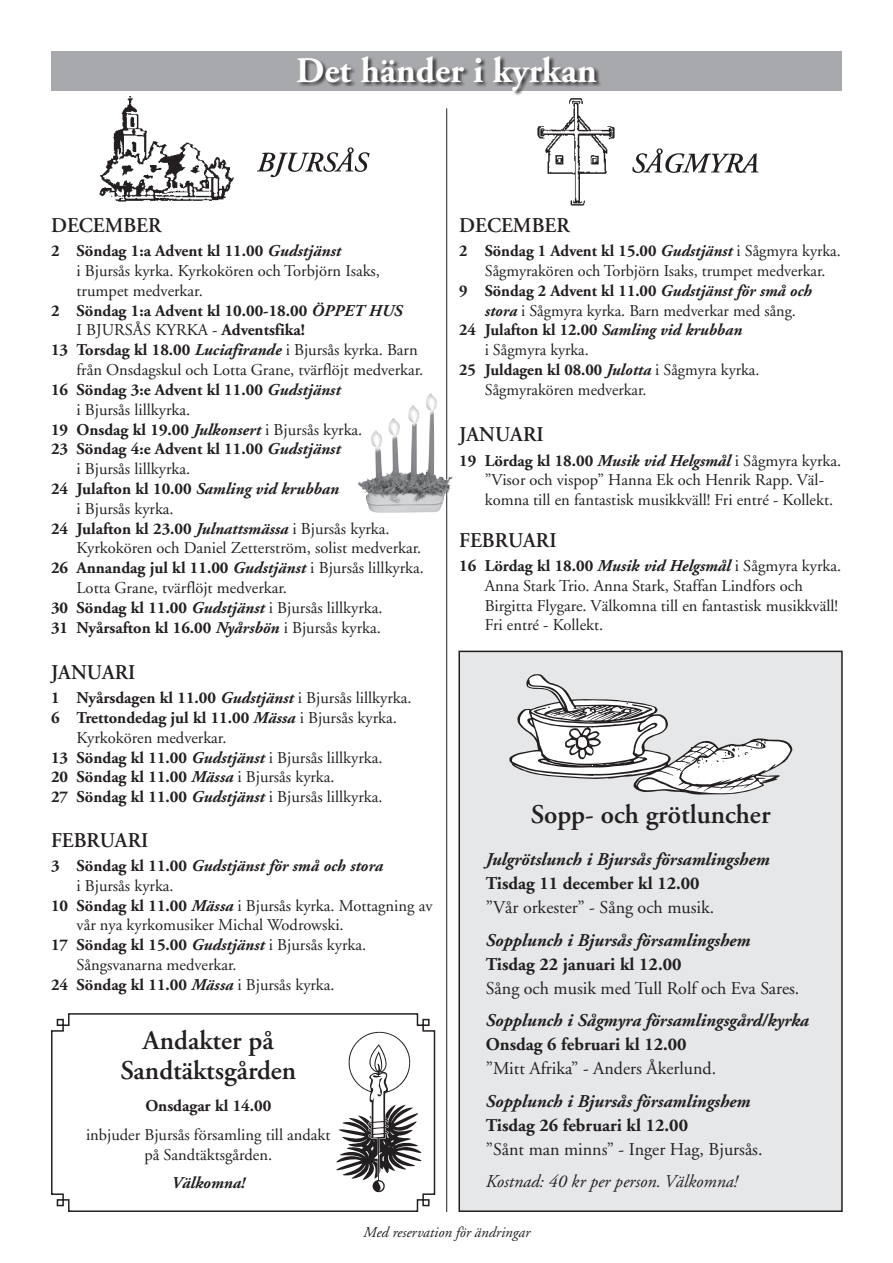
<style>
.page{position:relative;width:893px;height:1263px;background:#fff}
.page>*{position:absolute;margin:0;border:0;box-sizing:border-box;transform-origin:0 0}
.t1{font:700 36px "Adobe Garamond";color:#fff}
.t2{font:600 27px/30px "Adobe Garamond";color:#231f20;text-align:center}
.t3{font:600 21px "Adobe Garamond";color:#231f20}
.t4{font:italic 700 18px "Adobe Garamond";color:#231f20}
.t5{font:18px "Adobe Garamond";color:#231f20}
.t6{font:700 18px "Adobe Garamond";color:#231f20}
.t7{font:italic 18px "Adobe Garamond";color:#231f20}
.t8{font:16.5px/19.8px "Adobe Garamond";color:#231f20}
.t9{font:700 16.5px "Adobe Garamond";color:#231f20}
.t10{font:italic 700 16.5px "Adobe Garamond";color:#231f20}
.t11{font:italic 15px "Adobe Garamond";color:#231f20}
.s1{font-style:italic}
.s2{font-weight:700}
.s3{font-weight:700;font-style:italic}
.s4{font-weight:400}
.s5{font-style:normal}
</style>
<div class="page">
<div style="left:51px;top:51px;width:791px;height:39px;background:#a8a9ad"></div>
<svg style="left:51px;top:1013px;width:385px;height:199px"></svg>
<div style="left:459px;top:651px;width:383px;height:560px;background:#e6e7e9"></div>
<div style="left:458px;top:651px;width:385px;height:561px;border:2px solid #231f20"></div>
<img style="left:100px;top:96px;width:133px;height:105px">
<svg style="left:257px;top:147px;width:113px;height:30px"></svg>
<img style="left:538px;top:98px;width:76px;height:107px">
<svg style="left:632px;top:148px;width:126px;height:25px"></svg>
<svg style="left:509px;top:674px;width:283px;height:121px"></svg>
<svg style="left:336px;top:1029px;width:85px;height:163px"></svg>
<div style="left:298px;top:56px;width:304px;height:40px;background:#231f20;opacity:.75"></div>
<hr style="left:446px;top:108px;width:1px;height:1104px;background:#231f20">
<img style="left:378px;top:393px;width:53px;height:83px">
<h1 class="t1" style="left:296px;top:51px;width:302px">Det händer i kyrkan</h1>
<p class="t3" style="left:51px;top:214px;width:112px">DECEMBER</p>
<p class="t9" style="left:51px;top:242px;width:291px">2 Söndag 1:a Advent kl 11.00 <span class="s1">Gudstjänst</span></p>
<p class="t8" style="left:77px;top:261px;width:305px">i Bjursås kyrka. Kyrkokören och Torbjörn Isaks,</p>
<p class="t8" style="left:77px;top:281px;width:128px">trumpet medverkar.</p>
<p class="t9" style="left:51px;top:301px;width:353px">2 Söndag 1:a Advent kl 10.00-18.00 <span class="s1">ÖPPET HUS</span></p>
<p class="t8" style="left:77px;top:321px;width:230px">I BJURSÅS KYRKA - <span class="s2">Adventsfika!</span></p>
<p class="t8" style="left:51px;top:341px;width:368px"><span class="s2">13 Torsdag kl 18.00</span> <span class="s3">Luciafirande</span> i Bjursås kyrka. Barn</p>
<p class="t8" style="left:77px;top:360px;width:348px">från Onsdagskul och Lotta Grane, tvärflöjt medverkar.</p>
<p class="t9" style="left:51px;top:381px;width:291px">16 Söndag 3:e Advent kl 11.00 <span class="s1">Gudstjänst</span></p>
<p class="t8" style="left:77px;top:400px;width:115px">i Bjursås lillkyrka.</p>
<p class="t9" style="left:51px;top:420px;width:313px">19 Onsdag kl 19.00 <span class="s1">Julkonsert</span> <span class="s4">i Bjursås kyrka.</span></p>
<p class="t9" style="left:51px;top:440px;width:291px">23 Söndag 4:e Advent kl 11.00 <span class="s1">Gudstjänst</span></p>
<p class="t8" style="left:77px;top:459px;width:115px">i Bjursås lillkyrka.</p>
<p class="t9" style="left:51px;top:480px;width:290px">24 Julafton kl 10.00 <span class="s1">Samling vid krubban</span></p>
<p class="t8" style="left:77px;top:499px;width:99px">i Bjursås kyrka.</p>
<p class="t9" style="left:51px;top:519px;width:340px">24 Julafton kl 23.00 <span class="s1">Julnattsmässa</span> <span class="s4">i Bjursås kyrka.</span></p>
<p class="t8" style="left:77px;top:539px;width:346px">Kyrkokören och Daniel Zetterström, solist medverkar.</p>
<p class="t9" style="left:51px;top:559px;width:374px">26 Annandag jul kl 11.00 <span class="s1">Gudstjänst</span> <span class="s4">i Bjursås lillkyrka.</span></p>
<p class="t8" style="left:77px;top:578px;width:212px">Lotta Grane, tvärflöjt medverkar.</p>
<p class="t8" style="left:51px;top:598px;width:333px"><span class="s2">30 Söndag kl 11.00</span> <span class="s3">Gudstjänst</span> i Bjursås lillkyrka.</p>
<p class="t9" style="left:51px;top:618px;width:331px">31 Nyårsafton kl 16.00 <span class="s1">Nyårsbön</span> <span class="s4">i Bjursås kyrka.</span></p>
<p class="t3" style="left:51px;top:661px;width:86px">JANUARI</p>
<p class="t9" style="left:51px;top:689px;width:362px">1 Nyårsdagen kl 11.00 <span class="s1">Gudstjänst</span> <span class="s4">i Bjursås lillkyrka.</span></p>
<p class="t9" style="left:51px;top:709px;width:347px">6 Trettondedag jul kl 11.00 <span class="s1">Mässa</span> <span class="s4">i Bjursås kyrka.</span></p>
<p class="t8" style="left:77px;top:728px;width:152px">Kyrkokören medverkar.</p>
<p class="t8" style="left:51px;top:748px;width:333px"><span class="s2">13 Söndag kl 11.00</span> <span class="s3">Gudstjänst</span> i Bjursås lillkyrka.</p>
<p class="t9" style="left:51px;top:768px;width:285px">20 Söndag kl 11.00 <span class="s1">Mässa</span> <span class="s4">i Bjursås kyrka.</span></p>
<p class="t8" style="left:51px;top:787px;width:333px"><span class="s2">27 Söndag kl 11.00</span> <span class="s3">Gudstjänst</span> i Bjursås lillkyrka.</p>
<p class="t3" style="left:51px;top:829px;width:99px">FEBRUARI</p>
<p class="t10" style="left:51px;top:857px;width:334px"><span class="s5">3 Söndag kl 11.00</span> Gudstjänst för små och stora</p>
<p class="t8" style="left:77px;top:876px;width:99px">i Bjursås kyrka.</p>
<p class="t8" style="left:51px;top:896px;width:383px"><span class="s2">10 Söndag kl 11.00</span> <span class="s3">Mässa</span> i Bjursås kyrka. Mottagning av</p>
<p class="t8" style="left:77px;top:916px;width:269px">vår nya kyrkomusiker Michal Wodrowski.</p>
<p class="t9" style="left:51px;top:936px;width:317px">17 Söndag kl 15.00 <span class="s1">Gudstjänst</span> <span class="s4">i Bjursås kyrka.</span></p>
<p class="t8" style="left:77px;top:955px;width:162px">Sångsvanarna medverkar.</p>
<p class="t9" style="left:51px;top:975px;width:285px">24 Söndag kl 11.00 <span class="s1">Mässa</span> <span class="s4">i Bjursås kyrka.</span></p>
<h2 class="t2" style="left:120px;top:1026px;width:177px">Andakter på<br>Sandtäktsgården</h2>
<p class="t9" style="left:145px;top:1097px;width:127px">Onsdagar kl 14.00</p>
<p class="t8" style="left:86px;top:1125px;width:246px;text-align:center">inbjuder Bjursås församling till andakt på Sandtäktsgården.</p>
<p class="t10" style="left:172px;top:1173px;width:75px">Välkomna!</p>
<p class="t3" style="left:459px;top:214px;width:112px">DECEMBER</p>
<p class="t9" style="left:459px;top:242px;width:383px">2 Söndag 1 Advent kl 15.00 <span class="s1">Gudstjänst</span> <span class="s4">i Sågmyra kyrka.</span></p>
<p class="t8" style="left:485px;top:261px;width:342px">Sågmyrakören och Torbjörn Isaks, trumpet medverkar.</p>
<p class="t9" style="left:459px;top:282px;width:354px">9 Söndag 2 Advent kl 11.00 <span class="s1">Gudstjänst för små och</span></p>
<p class="t8" style="left:485px;top:301px;width:313px"><span class="s3">stora</span> i Sågmyra kyrka. Barn medverkar med sång.</p>
<p class="t9" style="left:459px;top:321px;width:284px">24 Julafton kl 12.00 <span class="s1">Samling vid krubban</span></p>
<p class="t8" style="left:485px;top:341px;width:106px">i Sågmyra kyrka.</p>
<p class="t9" style="left:459px;top:361px;width:302px">25 Juldagen kl 08.00 <span class="s1">Julotta</span> <span class="s4">i Sågmyra kyrka.</span></p>
<p class="t8" style="left:485px;top:380px;width:163px">Sågmyrakören medverkar.</p>
<p class="t3" style="left:459px;top:423px;width:86px">JANUARI</p>
<p class="t8" style="left:485px;top:451px;width:358px;text-indent:-26px"><span class="s2">19 Lördag kl 18.00</span> <span class="s3">Musik vid Helgsmål</span> i Sågmyra kyrka. ”Visor och vispop” Hanna Ek och Henrik Rapp. Väl&shy;komna till en fantastisk musikkväll! Fri entré - Kollekt.</p>
<p class="t3" style="left:459px;top:529px;width:99px">FEBRUARI</p>
<p class="t8" style="left:485px;top:556px;width:358px;text-indent:-26px"><span class="s2">16 Lördag kl 18.00</span> <span class="s3">Musik vid Helgsmål</span> i Sågmyra kyrka.<br>Anna Stark Trio. Anna Stark, Staffan Lindfors och Birgitta Flygare. Välkomna till en fantastisk musikkväll!<br>Fri entré - Kollekt.</p>
<h2 class="t2" style="left:531px;top:800px;width:241px">Sopp- och grötluncher</h2>
<p class="t4" style="left:486px;top:850px;width:285px">Julgrötslunch i Bjursås församlingshem</p>
<p class="t6" style="left:486px;top:874px;width:215px">Tisdag 11 december kl 12.00</p>
<p class="t5" style="left:486px;top:898px;width:230px">”Vår orkester” - Sång och musik.</p>
<p class="t4" style="left:486px;top:930px;width:266px">Sopplunch i Bjursås församlingshem</p>
<p class="t6" style="left:486px;top:954px;width:197px">Tisdag 22 januari kl 12.00</p>
<p class="t5" style="left:486px;top:978px;width:315px">Sång och musik med Tull Rolf och Eva Sares.</p>
<p class="t4" style="left:486px;top:1011px;width:325px">Sopplunch i Sågmyra församlingsgård/kyrka</p>
<p class="t6" style="left:486px;top:1035px;width:202px">Onsdag 6 februari kl 12.00</p>
<p class="t5" style="left:486px;top:1059px;width:232px">”Mitt Afrika” - Anders Åkerlund.</p>
<p class="t4" style="left:486px;top:1091px;width:266px">Sopplunch i Bjursås församlingshem</p>
<p class="t6" style="left:486px;top:1115px;width:204px">Tisdag 26 februari kl 12.00</p>
<p class="t5" style="left:486px;top:1139px;width:278px">”Sånt man minns” - Inger Hag, Bjursås.</p>
<p class="t7" style="left:486px;top:1172px;width:253px">Kostnad: 40 kr per person. Välkomna!</p>
<p class="t11" style="left:364px;top:1224px;width:168px">Med reservation för ändringar</p>
</div>
